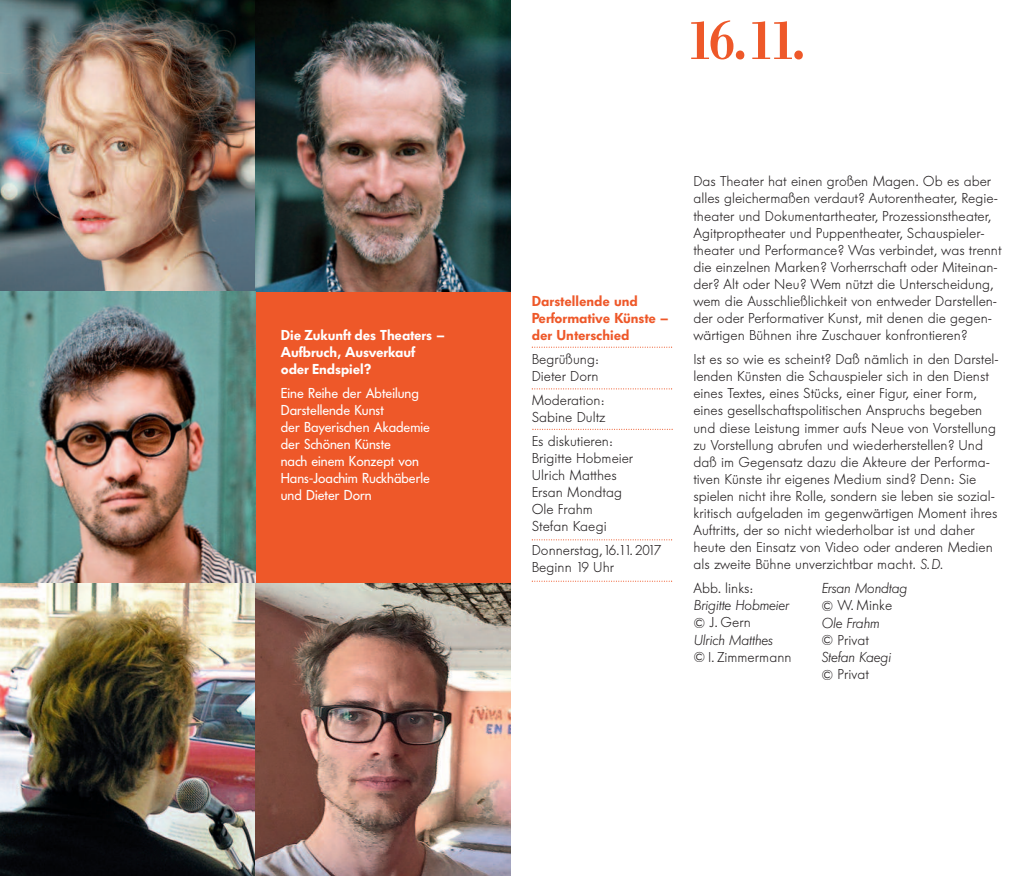
<style>
.page{position:relative;width:1021px;height:876px;background:#fff}
.page>*{position:absolute;margin:0;border:0;box-sizing:border-box;transform-origin:0 0}
.t1{font:500 54.6px "Bodoni Berthold BQ";color:#ee5829;scale:.93 1}
.t2{font:300 14.25px/17.1px "Futura BQ";color:#231f20}
.t3{font:14.25px/17.1px "Futura BQ";color:#fff}
.t4{font:italic 300 14.25px "Futura BQ";color:#231f20}
.t5{font:600 14.25px/17.1px "Futura BQ";letter-spacing:-.005em;color:#fff}
.t6{font:600 14.25px/17.1px "Futura BQ";color:#ee5829}
.s1{font-style:italic}
</style>
<div class="page">
<div style="left:255px;top:292px;width:255px;height:292px;background:#ee5829"></div>
<img style="left:0;top:0;width:255px;height:292px">
<img style="left:255px;top:0;width:255px;height:292px">
<img style="left:0;top:292px;width:255px;height:292px">
<img style="left:0;top:584px;width:255px;height:292px">
<img style="left:255px;top:584px;width:255px;height:292px">
<svg style="left:531px;top:347px;width:141px;height:1px"></svg>
<svg style="left:531px;top:388px;width:141px;height:1px"></svg>
<svg style="left:532px;top:429px;width:140px;height:1px"></svg>
<svg style="left:531px;top:539px;width:141px;height:1px"></svg>
<svg style="left:531px;top:581px;width:141px;height:1px"></svg>
<p class="t5" style="left:281px;top:326px;width:165px">Die Zukunft des Theaters –<br>Aufbruch, Ausverkauf oder Endspiel?</p>
<p class="t3" style="left:281px;top:384px;width:151px">Eine Reihe der Abteilung<br>Darstellende Kunst<br>der Bayerischen Akademie der Schönen Künste<br>nach einem Konzept von<br>Hans-Joachim Ruckhäberle und Dieter Dorn</p>
<h1 class="t1" style="left:686px;top:9px;width:128px">16.11.</h1>
<p class="t6" style="left:531px;top:292px;width:138px">Darstellende und<br>Performative Künste – der Unterschied</p>
<p class="t2" style="left:531px;top:350px;width:68px">Begrüßung:<br>Dieter Dorn</p>
<p class="t2" style="left:531px;top:391px;width:75px">Moderation:<br>Sabine Dultz</p>
<p class="t2" style="left:531px;top:432px;width:103px">Es diskutieren:<br>Brigitte Hobmeier<br>Ulrich Matthes<br>Ersan Mondtag<br>Ole Frahm<br>Stefan Kaegi</p>
<p class="t2" style="left:531px;top:542px;width:131px">Donnerstag,16.11. 2017<br>Beginn 19 Uhr</p>
<p class="t2" style="left:693px;top:173px;width:310px">Das Theater hat einen großen Magen. Ob es aber alles gleichermaßen verdaut? Autorentheater, Regie&shy;theater und Dokumentartheater, Prozessionstheater, Agitproptheater und Puppentheater, Schauspieler&shy;theater und Performance? Was verbindet, was trennt die einzelnen Marken? Vorherrschaft oder Miteinan&shy;der? Alt oder Neu? Wem nützt die Unterscheidung, wem die Ausschließlichkeit von entweder Darstellen&shy;der oder Performativer Kunst, mit denen die gegen&shy;wärtigen Bühnen ihre Zuschauer konfrontieren?</p>
<p class="t2" style="left:693px;top:351px;width:307px">Ist es so wie es scheint? Daß nämlich in den Darstel&shy;lenden Künsten die Schauspieler sich in den Dienst eines Textes, eines Stücks, einer Figur, einer Form, eines gesellschaftspolitischen Anspruchs begeben und diese Leistung immer aufs Neue von Vorstellung zu Vorstellung abrufen und wiederherstellen? Und daß im Gegensatz dazu die Akteure der Performa&shy;tiven Künste ihr eigenes Medium sind? Denn: Sie spielen nicht ihre Rolle, sondern sie leben sie sozial&shy;kritisch aufgeladen im gegenwärtigen Moment ihres Auftritts, der so nicht wiederholbar ist und daher heute den Einsatz von Video oder anderen Medien als zweite Bühne unverzichtbar macht. <span class="s1">S.D.</span></p>
<p class="t2" style="left:693px;top:580px;width:61px">Abb. links:</p>
<p class="t4" style="left:693px;top:597px;width:97px">Brigitte Hobmeier</p>
<p class="t2" style="left:693px;top:614px;width:59px">© J. Gern</p>
<p class="t4" style="left:693px;top:631px;width:81px">Ulrich Matthes</p>
<p class="t2" style="left:693px;top:648px;width:100px">© I. Zimmermann</p>
<p class="t4" style="left:821px;top:580px;width:87px">Ersan Mondtag</p>
<p class="t2" style="left:821px;top:597px;width:72px">© W. Minke</p>
<p class="t4" style="left:821px;top:614px;width:59px">Ole Frahm</p>
<p class="t2" style="left:821px;top:631px;width:49px">© Privat</p>
<p class="t4" style="left:821px;top:649px;width:71px">Stefan Kaegi</p>
<p class="t2" style="left:821px;top:665px;width:49px">© Privat</p>
</div>
